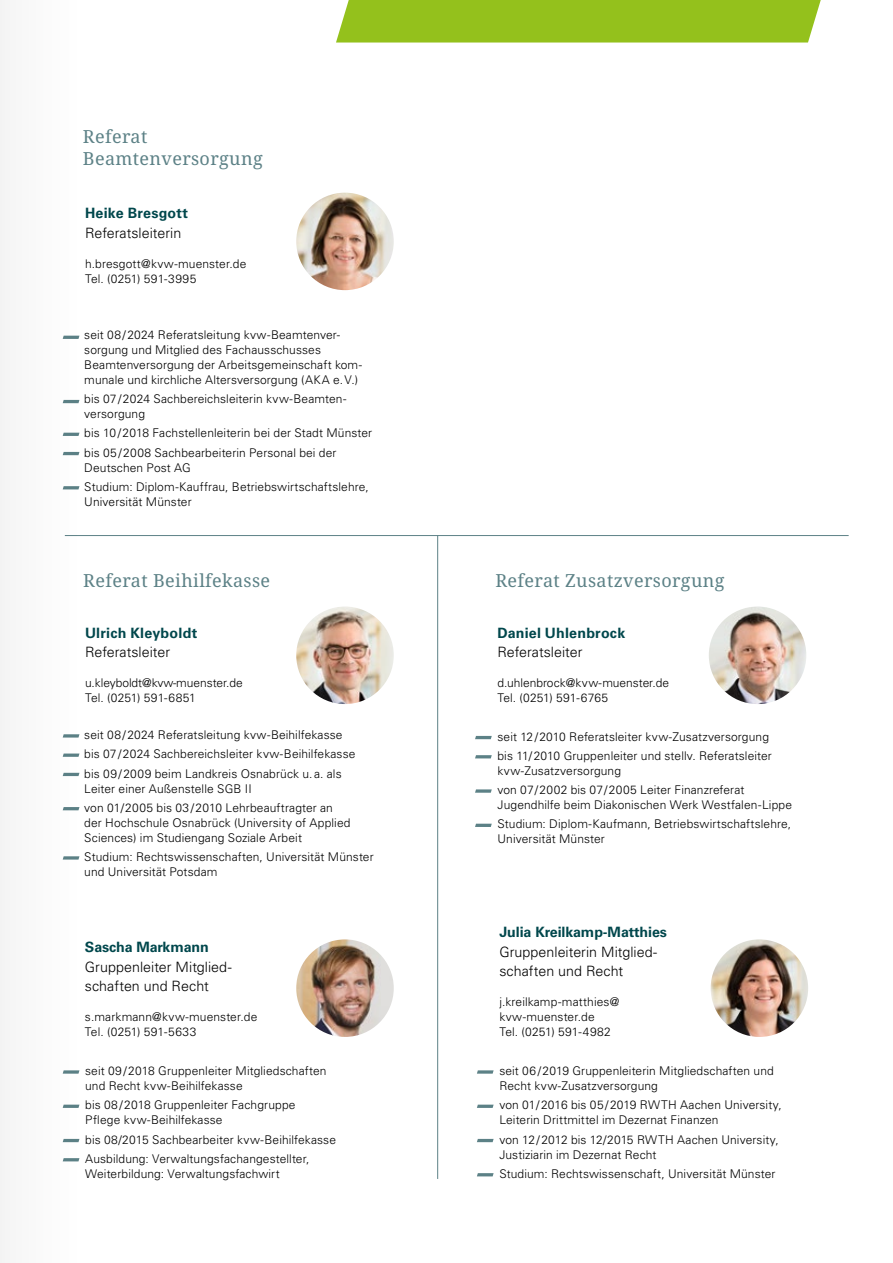
<style>
.page{position:relative;width:893px;height:1263px;background:#fff}
.page>*{position:absolute;margin:0;border:0;box-sizing:border-box;transform-origin:0 0}
.t1{font:18px/22.5px "Noto Serif";letter-spacing:.02em;color:#5c8186}
.t2{font:300 14.25px/19.5px "Univers LT Std";color:#000}
.t3{font:700 14.25px "Univers LT Std";letter-spacing:.005em;color:#00474c}
.t4{font:300 12px/15px "Univers LT Std";letter-spacing:.01em;color:#000}
</style>
<div class="page">
<img style="left:296px;top:606px;width:98px;height:98px;border-radius:49px">
<img style="left:296px;top:193px;width:98px;height:97px;border-radius:49px">
<img style="left:296px;top:939px;width:98px;height:98px;border-radius:49px">
<img style="left:711px;top:939px;width:97px;height:98px;border-radius:49px">
<img style="left:709px;top:606px;width:97px;height:98px;border-radius:49px">
<hr style="left:437px;top:535px;width:1px;height:644px;background:#5c8186">
<svg style="left:477px;top:1070px;width:17px;height:4px"></svg>
<svg style="left:477px;top:1105px;width:17px;height:3px"></svg>
<svg style="left:477px;top:1139px;width:17px;height:3px"></svg>
<svg style="left:477px;top:1173px;width:17px;height:3px"></svg>
<svg style="left:475px;top:736px;width:17px;height:3px"></svg>
<svg style="left:475px;top:755px;width:17px;height:3px"></svg>
<svg style="left:475px;top:789px;width:17px;height:4px"></svg>
<svg style="left:475px;top:824px;width:17px;height:3px"></svg>
<hr style="left:65px;top:535px;width:784px;height:1px;background:#5c8186">
<div style="left:336px;top:0;width:485px;height:43px;background:#94c11c"></div>
<div style="left:0;top:0;width:77px;height:1263px;background:#fafafa"></div>
<hr style="left:0;top:0;width:1px;height:1263px;background:#f3f3f3">
<h1 class="t1" style="left:83px;top:126px;width:181px">Referat<br>Beamtenversorgung</h1>
<p class="t3" style="left:85px;top:205px;width:105px">Heike Bresgott</p>
<p class="t2" style="left:85px;top:223px;width:98px">Referatsleiterin</p>
<p class="t4" style="left:85px;top:256px;width:163px">h.bresgott@kvw-muenster.de<br>Tel. (0251) 591-3995</p>
<p class="t4" style="left:84px;top:327px;width:279px">seit 08/2024 Referatsleitung kvw-Beamtenver&shy;sorgung und Mitglied des Fachausschusses Beamtenversorgung der Arbeitsgemeinschaft kom&shy;munale und kirchliche Altersversorgung (AKA e.V.)</p>
<p class="t4" style="left:84px;top:391px;width:263px">bis 07/2024 Sachbereichsleiterin kvw-Beamten&shy;versorgung</p>
<p class="t4" style="left:84px;top:424px;width:289px;line-height:19.2px">bis 10/2018 Fachstellenleiterin bei der Stadt Münster bis 05/2008 Sachbearbeiterin Personal bei der</p>
<p class="t4" style="left:84px;top:458px;width:286px;line-height:19.2px">Deutschen Post AG<br>Studium: Diplom-Kauffrau, Betriebswirtschaftslehre,</p>
<p class="t4" style="left:84px;top:494px;width:109px">Universität Münster</p>
<h1 class="t1" style="left:83px;top:570px;width:188px">Referat Beihilfekasse</h1>
<p class="t3" style="left:85px;top:625px;width:114px">Ulrich Kleyboldt</p>
<p class="t2" style="left:85px;top:643px;width:87px">Referatsleiter</p>
<p class="t4" style="left:85px;top:676px;width:159px">u.kleyboldt@kvw-muenster.de<br>Tel. (0251) 591-6851</p>
<p class="t4" style="left:84px;top:725px;width:273px;line-height:19.2px">seit 08/2024 Referatsleitung kvw-Beihilfekasse bis 07/2024 Sachbereichsleiter kvw-Beihilfekasse bis 09/2009 beim Landkreis Osnabrück u.a. als</p>
<p class="t4" style="left:84px;top:779px;width:250px;line-height:19.2px">Leiter einer Außenstelle SGB II<br>von 01/2005 bis 03/2010 Lehrbeauftragter an</p>
<p class="t4" style="left:84px;top:815px;width:268px">der Hochschule Osnabrück (University of Applied<br>Sciences) im Studiengang Soziale Arbeit</p>
<p class="t4" style="left:84px;top:849px;width:291px">Studium: Rechtswissenschaften, Universität Münster und Universität Potsdam</p>
<p class="t3" style="left:85px;top:939px;width:126px">Sascha Markmann</p>
<p class="t2" style="left:85px;top:957px;width:148px">Gruppenleiter Mitglied&shy;schaften und Recht</p>
<p class="t4" style="left:85px;top:1010px;width:174px">s.markmann@kvw-muenster.de<br>Tel. (0251) 591-5633</p>
<p class="t4" style="left:85px;top:1063px;width:243px">seit 09/2018 Gruppenleiter Mitgliedschaften und Recht kvw-Beihilfekasse</p>
<p class="t4" style="left:85px;top:1098px;width:212px">bis 08/2018 Gruppenleiter Fachgruppe<br>Pflege kvw-Beihilfekasse</p>
<p class="t4" style="left:85px;top:1130px;width:252px;line-height:19.2px">bis 08/2015 Sachbearbeiter kvw-Beihilfekasse<br>Ausbildung: Verwaltungsfachangestellter,</p>
<p class="t4" style="left:85px;top:1166px;width:196px">Weiterbildung: Verwaltungsfachwirt</p>
<h1 class="t1" style="left:495px;top:570px;width:231px">Referat Zusatzversorgung</h1>
<p class="t3" style="left:497px;top:625px;width:130px">Daniel Uhlenbrock</p>
<p class="t2" style="left:497px;top:643px;width:87px">Referatsleiter</p>
<p class="t4" style="left:497px;top:676px;width:173px">d.uhlenbrock@kvw-muenster.de<br>Tel. (0251) 591-6765</p>
<p class="t4" style="left:497px;top:727px;width:276px;line-height:19.2px">seit 12/2010 Referatsleiter kvw-Zusatzversorgung bis 11/2010 Gruppenleiter und stellv. Referatsleiter</p>
<p class="t4" style="left:497px;top:761px;width:248px;line-height:19.2px">kvw-Zusatzversorgung<br>von 07/2002 bis 07/2005 Leiter Finanzreferat</p>
<p class="t4" style="left:497px;top:795px;width:296px;line-height:19.2px">Jugendhilfe beim Diakonischen Werk Westfalen-Lippe<br>Studium: Diplom-Kaufmann, Betriebswirtschaftslehre,</p>
<p class="t4" style="left:497px;top:832px;width:109px">Universität Münster</p>
<p class="t3" style="left:499px;top:924px;width:169px">Julia Kreilkamp-Matthies</p>
<p class="t2" style="left:499px;top:942px;width:159px">Gruppenleiterin Mitglied&shy;schaften und Recht</p>
<p class="t4" style="left:499px;top:995px;width:121px">j.kreilkamp-matthies@ kvw-muenster.de<br>Tel. (0251) 591-4982</p>
<p class="t4" style="left:499px;top:1063px;width:276px">seit 06/2019 Gruppenleiterin Mitgliedschaften und<br>Recht kvw-Zusatzversorgung</p>
<p class="t4" style="left:499px;top:1098px;width:284px">von 01/2016 bis 05/2019 RWTH Aachen University,<br>Leiterin Drittmittel im Dezernat Finanzen</p>
<p class="t4" style="left:499px;top:1132px;width:281px">von 12/2012 bis 12/2015 RWTH Aachen University,<br>Justiziarin im Dezernat Recht</p>
<p class="t4" style="left:499px;top:1166px;width:278px">Studium: Rechtswissenschaft, Universität Münster</p>
</div>
